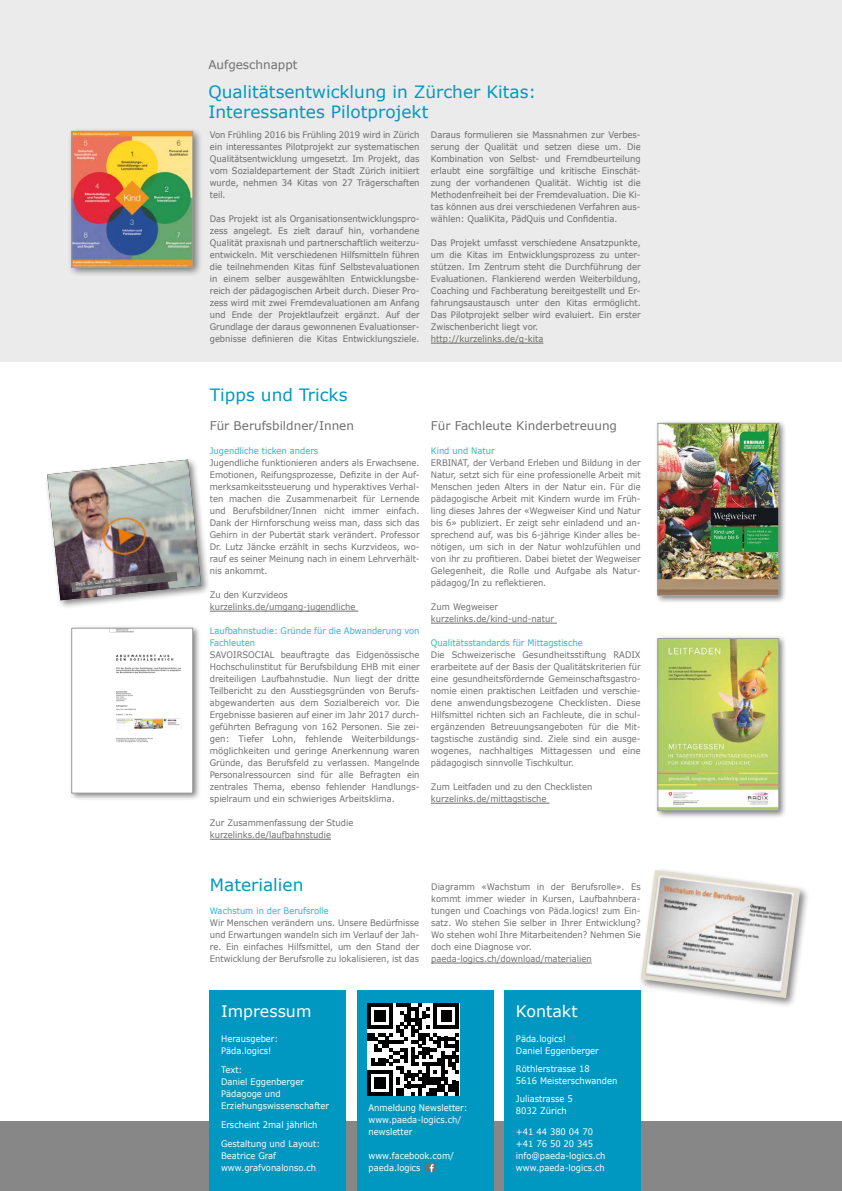
<style>
.page{position:relative;width:842px;height:1191px;background:#fff}
.page>*{position:absolute;margin:0;border:0;box-sizing:border-box;transform-origin:0 0}
.t1{font:17px/20.4px "MS Reference Sans Serif";color:#0098c1}
.t2{font:15.9px "MS Reference Sans Serif";color:#fff}
.t3{font:12px "MS Reference Sans Serif";color:#706f6f}
.t4{font:9px/12px "MS Reference Sans Serif";color:#706f6f;text-align:justify;scale:.93 1}
.t5{font:9px/12px "MS Reference Sans Serif";color:#6b6b6a;text-align:justify;scale:.93 1}
.t6{font:9px/12px "MS Reference Sans Serif";color:#fff;scale:.93 1}
.t7{font:9px/12px "MS Reference Sans Serif";color:#2ab6d5;scale:.93 1}
</style>
<div class="page">
<div style="left:0;top:0;width:842px;height:361px;background:#ebebeb"></div>
<div style="left:0;top:1121px;width:842px;height:70px;background:#878787"></div>
<div style="left:210px;top:990px;width:136px;height:201px;background:#0098c1"></div>
<div style="left:357px;top:990px;width:136px;height:201px;background:#0098c1"></div>
<div style="left:505px;top:990px;width:136px;height:201px;background:#0098c1"></div>
<hr style="left:431px;top:623px;width:126px;height:1px;background:#706f6f">
<hr style="left:431px;top:803px;width:118px;height:1px;background:#706f6f">
<hr style="left:210px;top:611px;width:148px;height:1px;background:#706f6f">
<hr style="left:210px;top:839px;width:121px;height:1px;background:#706f6f">
<div style="left:426px;top:1162px;width:9px;height:10px;background:#706f6f"></div>
<svg style="left:430px;top:1164px;width:4px;height:8px"></svg>
<svg style="left:368px;top:1003px;width:91px;height:92px"></svg>
<hr style="left:455px;top:1080px;width:4px;height:15px;background:#000">
<hr style="left:431px;top:343px;width:112px;height:1px;background:#6b6b6a">
<div style="left:68px;top:625px;width:133px;height:176px;background:#000;opacity:.5"></div>
<div style="left:72px;top:628px;width:121px;height:165px;background:#fff"></div>
<img style="left:109px;top:630px;width:73px;height:113px">
<div style="left:72px;top:628px;width:121px;height:165px;border:1px solid #9d9d9c"></div>
<div style="left:68px;top:127px;width:135px;height:150px;background:#000;opacity:.5"></div>
<img style="left:74px;top:133px;width:117px;height:132px">
<div style="left:72px;top:131px;width:121px;height:136px;border:1px solid #9d9d9c"></div>
<div style="left:638px;top:867px;width:172px;height:141px;background:#000;opacity:.5"></div>
<img style="left:641px;top:870px;width:159px;height:128px">
<hr style="left:431px;top:962px;width:161px;height:1px;background:#706f6f">
<div style="left:44px;top:456px;width:167px;height:154px;background:#000;opacity:.5"></div>
<img style="left:47px;top:460px;width:154px;height:140px">
<img style="left:71px;top:571px;width:107px;height:21px">
<div style="left:654px;top:420px;width:133px;height:183px;background:#000;opacity:.5"></div>
<img style="left:660px;top:425px;width:117px;height:168px">
<div style="left:658px;top:423px;width:121px;height:172px;border:1px solid #9d9d9c"></div>
<div style="left:654px;top:635px;width:133px;height:183px;background:#000;opacity:.5"></div>
<img style="left:660px;top:640px;width:117px;height:168px">
<div style="left:658px;top:638px;width:121px;height:172px;border:1px solid #9d9d9c"></div>
<h3 class="t3" style="left:208px;top:57px;width:91px">Aufgeschnappt</h3>
<h1 class="t1" style="left:208px;top:81px;width:329px">Qualitätsentwicklung in Zürcher Kitas:<br>Interessantes Pilotprojekt</h1>
<p class="t5" style="left:210px;top:129px;width:227px">Von Frühling 2016 bis Frühling 2019 wird in Zürich ein interessantes Pilotprojekt zur systematischen Qualitätsentwicklung umgesetzt. Im Projekt, das vom Sozialdepartement der Stadt Zürich initiiert wurde, nehmen 34 Kitas von 27 Trägerschaften teil.</p>
<p class="t5" style="left:210px;top:213px;width:227px">Das Projekt ist als Organisationsentwicklungspro&shy;zess angelegt. Es zielt darauf hin, vorhandene Qualität praxisnah und partnerschaftlich weiterzu&shy;entwickeln. Mit verschiedenen Hilfsmitteln führen die teilnehmenden Kitas fünf Selbstevaluationen in einem selber ausgewählten Entwicklungsbe&shy;reich der pädagogischen Arbeit durch. Dieser Pro&shy;zess wird mit zwei Fremdevaluationen am Anfang und Ende der Projektlaufzeit ergänzt. Auf der Grundlage der daraus gewonnenen Evaluationser&shy;gebnisse definieren die Kitas Entwicklungsziele.</p>
<p class="t5" style="left:431px;top:129px;width:227px">Daraus formulieren sie Massnahmen zur Verbes&shy;serung der Qualität und setzen diese um. Die Kombination von Selbst- und Fremdbeurteilung erlaubt eine sorgfältige und kritische Einschät&shy;zung der vorhandenen Qualität. Wichtig ist die Methodenfreiheit bei der Fremdevaluation. Die Ki&shy;tas können aus drei verschiedenen Verfahren aus&shy;wählen: QualiKita, PädQuis und Confidentia.</p>
<p class="t5" style="left:431px;top:237px;width:227px;text-align:left">Das Projekt umfasst verschiedene Ansatzpunkte, um die Kitas im Entwicklungsprozess zu unter&shy;stützen. Im Zentrum steht die Durchführung der Evaluationen. Flankierend werden Weiterbildung, Coaching und Fachberatung bereitgestellt und Er&shy;fahrungsaustausch unter den Kitas ermöglicht.<br>Das Pilotprojekt selber wird evaluiert. Ein erster Zwischenbericht liegt vor. http://kurzelinks.de/q-kita</p>
<h1 class="t1" style="left:210px;top:384px;width:139px">Tipps und Tricks</h1>
<h3 class="t3" style="left:210px;top:418px;width:146px">Für Berufsbildner/Innen</h3>
<p class="t7" style="left:210px;top:445px;width:118px">Jugendliche ticken anders</p>
<p class="t4" style="left:210px;top:457px;width:227px">Jugendliche funktionieren anders als Erwachsene.<br>Emotionen, Reifungsprozesse, Defizite in der Auf&shy;merksamkeitssteuerung und hyperaktives Verhal&shy;ten machen die Zusammenarbeit für Lernende und Berufsbildner/Innen nicht immer einfach.<br>Dank der Hirnforschung weiss man, dass sich das Gehirn in der Pubertät stark verändert. Professor Dr. Lutz Jäncke erzählt in sechs Kurzvideos, wo&shy;rauf es seiner Meinung nach in einem Lehrverhält&shy;nis ankommt.</p>
<p class="t4" style="left:210px;top:589px;width:158px">Zu den Kurzvideos kurzelinks.de/umgang-jugendliche</p>
<p class="t7" style="left:210px;top:625px;width:227px">Laufbahnstudie: Gründe für die Abwanderung von<br>Fachleuten</p>
<p class="t4" style="left:210px;top:649px;width:227px">SAVOIRSOCIAL beauftragte das Eidgenössische Hochschulinstitut für Berufsbildung EHB mit einer dreiteiligen Laufbahnstudie. Nun liegt der dritte Teilbericht zu den Ausstiegsgründen von Berufs&shy;abgewanderten aus dem Sozialbereich vor. Die Ergebnisse basieren auf einer im Jahr 2017 durch&shy;geführten Befragung von 162 Personen. Sie zei&shy;gen: Tiefer Lohn, fehlende Weiterbildungs&shy;möglichkeiten und geringe Anerkennung waren Gründe, das Berufsfeld zu verlassen. Mangelnde Personalressourcen sind für alle Befragten ein zentrales Thema, ebenso fehlender Handlungs&shy;spielraum und ein schwieriges Arbeitsklima.</p>
<p class="t4" style="left:210px;top:817px;width:156px">Zur Zusammenfassung der Studie kurzelinks.de/laufbahnstudie</p>
<h3 class="t3" style="left:431px;top:418px;width:188px">Für Fachleute Kinderbetreuung</h3>
<p class="t7" style="left:431px;top:445px;width:70px">Kind und Natur</p>
<p class="t4" style="left:431px;top:457px;width:227px">ERBINAT, der Verband Erleben und Bildung in der Natur, setzt sich für eine professionelle Arbeit mit Menschen jeden Alters in der Natur ein. Für die pädagogische Arbeit mit Kindern wurde im Früh&shy;ling dieses Jahres der «Wegweiser Kind und Natur bis 6» publiziert. Er zeigt sehr einladend und an&shy;sprechend auf, was bis 6-jährige Kinder alles be&shy;nötigen, um sich in der Natur wohlzufühlen und von ihr zu profitieren. Dabei bietet der Wegweiser Gelegenheit, die Rolle und Aufgabe als Natur&shy;pädagog/In zu reflektieren.</p>
<p class="t4" style="left:431px;top:601px;width:134px">Zum Wegweiser kurzelinks.de/kind-und-natur</p>
<p class="t7" style="left:431px;top:637px;width:165px">Qualitätsstandards für Mittagstische</p>
<p class="t4" style="left:431px;top:649px;width:227px">Die Schweizerische Gesundheitsstiftung RADIX erarbeitete auf der Basis der Qualitätskriterien für eine gesundheitsfördernde Gemeinschaftsgastro&shy;nomie einen praktischen Leitfaden und verschie&shy;dene anwendungsbezogene Checklisten. Diese Hilfsmittel richten sich an Fachleute, die in schul&shy;ergänzenden Betreuungsangeboten für die Mit&shy;tagstische zuständig sind. Ziele sind ein ausge&shy;wogenes, nachhaltiges Mittagessen und eine pädagogisch sinnvolle Tischkultur.</p>
<p class="t4" style="left:431px;top:781px;width:175px">Zum Leitfaden und zu den Checklisten kurzelinks.de/mittagstische</p>
<h1 class="t1" style="left:210px;top:874px;width:95px">Materialien</h1>
<p class="t7" style="left:210px;top:904px;width:129px">Wachstum in der Berufsrolle</p>
<p class="t4" style="left:210px;top:916px;width:227px">Wir Menschen verändern uns. Unsere Bedürfnisse und Erwartungen wandeln sich im Verlauf der Jah&shy;re. Ein einfaches Hilfsmittel, um den Stand der Entwicklung der Berufsrolle zu lokalisieren, ist das</p>
<p class="t4" style="left:431px;top:880px;width:227px;text-align:left">Diagramm «Wachstum in der Berufsrolle». Es kommt immer wieder in Kursen, Laufbahnbera&shy;tungen und Coachings von Päda.logics! zum Ein&shy;satz. Wo stehen Sie selber in Ihrer Entwicklung?<br>Wo stehen wohl Ihre Mitarbeitenden? Nehmen Sie doch eine Diagnose vor. paeda-logics.ch/download/materialien</p>
<h2 class="t2" style="left:221px;top:1001px;width:92px">Impressum</h2>
<h2 class="t2" style="left:516px;top:1001px;width:63px">Kontakt</h2>
<p class="t6" style="left:221px;top:1032px;width:63px">Herausgeber:<br>Päda.logics!</p>
<p class="t6" style="left:221px;top:1063px;width:118px">Text:<br>Daniel Eggenberger<br>Pädagoge und<br>Erziehungswissenschafter</p>
<p class="t6" style="left:221px;top:1114px;width:108px;line-height:19px">Erscheint 2mal jährlich<br>Gestaltung und Layout:</p>
<p class="t6" style="left:221px;top:1149px;width:104px">Beatrice Graf www.grafvonalonso.ch</p>
<p class="t6" style="left:369px;top:1101px;width:108px">Anmeldung Newsletter: www.paeda-logics.ch/ newsletter</p>
<p class="t6" style="left:369px;top:1149px;width:93px">www.facebook.com/ paeda.logics</p>
<p class="t6" style="left:516px;top:1032px;width:91px">Päda.logics!<br>Daniel Eggenberger</p>
<p class="t6" style="left:516px;top:1062px;width:110px">Röthlerstrasse 18<br>5616 Meisterschwanden</p>
<p class="t6" style="left:516px;top:1092px;width:63px">Juliastrasse 5<br>8032 Zürich</p>
<p class="t6" style="left:516px;top:1125px;width:98px">+41 44 380 04 70 +41 76 50 20 345 info@paeda-logics.ch www.paeda-logics.ch</p>
</div>
